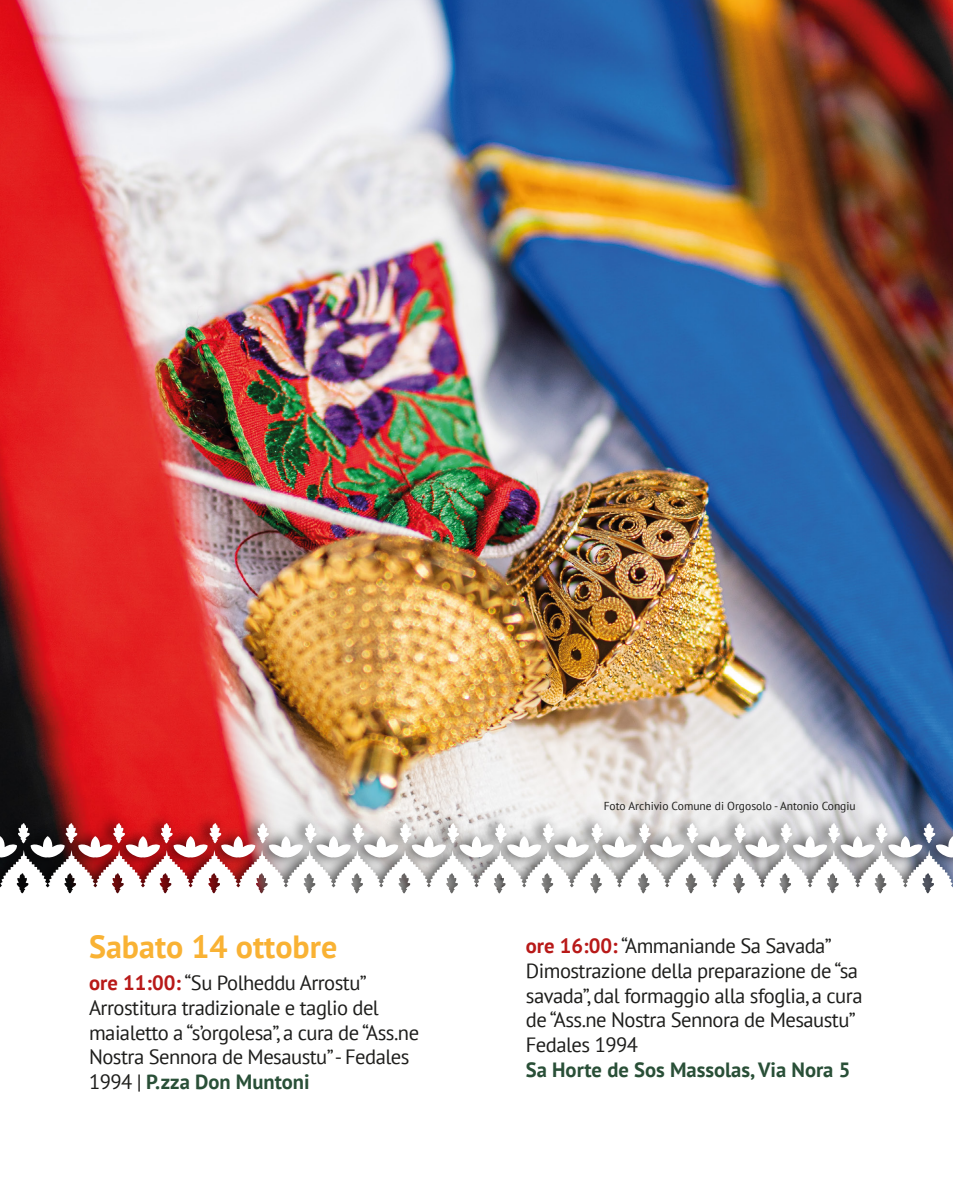
<style>
.page{position:relative;width:953px;height:1191px;background:#fff}
.page>*{position:absolute;margin:0;border:0;box-sizing:border-box;transform-origin:0 0}
.t1{font:700 32px "PT Sans";color:#f9b234}
.t2{font:20.6px/24.8px "PT Sans";letter-spacing:-.025em;color:#1d1d1b}
.t3{font:700 20.6px "PT Sans";color:#294f37}
.t4{font:11.6px "PT Sans";color:#1d1d1b}
.s1{font-weight:700;color:#b81918}
.s2{font-weight:700;color:#294f37}
</style>
<div class="page">
<img style="left:0;top:0;width:952px;height:805px">
<img style="left:0;top:805px;width:952px;height:17px">
<svg style="left:0;top:822px;width:952px;height:72px"></svg>
<h1 class="t1" style="left:89px;top:925px;width:250px">Sabato 14 ottobre</h1>
<p class="t2" style="left:89px;top:970px;width:331px"><span class="s1">ore 11:00:</span> “Su Polheddu Arrostu” Arrostitura tradizionale e taglio del maialetto a “s’orgolesa”, a cura de “Ass.ne Nostra Sennora de Mesaustu” - Fedales 1994 | <span class="s2">P.zza Don Muntoni</span></p>
<p class="t4" style="left:603px;top:798px;width:253px">Foto Archivio Comune di Orgosolo - Antonio Congiu</p>
<p class="t2" style="left:526px;top:933px;width:338px"><span class="s1">ore 16:00:</span> “Ammaniande Sa Savada” Dimostrazione della preparazione de “sa savada”, dal formaggio alla sfoglia, a cura de “Ass.ne Nostra Sennora de Mesaustu” Fedales 1994</p>
<p class="t3" style="left:526px;top:1055px;width:326px">Sa Horte de Sos Massolas, Via Nora 5</p>
</div>
